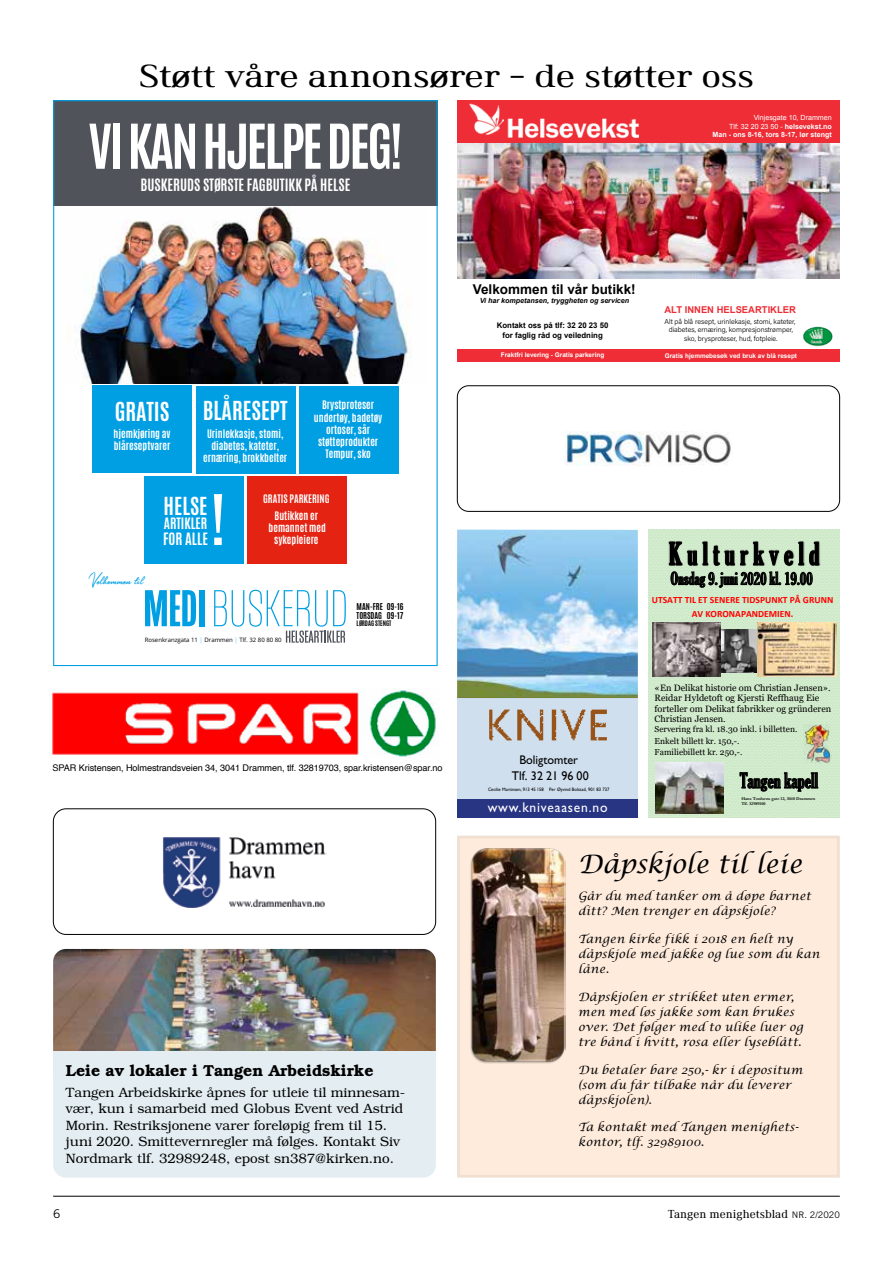
<style>
.page{position:relative;width:893px;height:1263px;background:#fff}
.page>*{position:absolute;margin:0;border:0;box-sizing:border-box;transform-origin:0 0}
.t1{font:700 59.25px "Antonio";color:#fff}
.t2{font:700 52.5px "Antonio";letter-spacing:-.05em;color:#fff}
.t3{font:33.15px "Ethos";letter-spacing:-.015em;color:#000;scale:1.18 1}
.t4{font:extra-condensed 30.15px "Gloucester";color:#000}
.t5{font:italic 25.5px "Lucida Calligraphy";letter-spacing:-.005em;color:#000}
.t6{font:700 21.9px "Antonio";color:#fff}
.t7{font:700 20.85px "Antonio";color:#fff}
.t8{font:extra-condensed 20.25px "Gloucester";color:#000}
.t9{font:extra-condensed 16.8px "Gloucester";color:#000}
.t10{font:600 15.9px "Bookman";color:#000}
.t11{font:700 14.25px "Antonio";color:#fff}
.t12{font:14.1px "Gill Sans";letter-spacing:.06em;color:#fff;scale:.96 1}
.t13{font:300 13.5px/16.5px "Bookman";color:#000}
.t14{font:700 13.5px "Arial";color:#000}
.t15{font:700 13.2px "Antonio";color:#fff}
.t16{font:12.6px/16.2px "Gill Sans";color:#000;text-align:center;scale:.96 1}
.t17{font:12px "Ethos";color:#000}
.t18{font:12px "Trade Gothic";color:#000}
.t19{font:italic 11.55px/15px "Lucida Calligraphy";letter-spacing:.025em;color:#000}
.t20{font:10.95px "Slender";color:#009fe3}
.t21{font:700 9.9px/12px "Antonio";color:#fff;text-align:center}
.t22{font:700 9.6px/13.5px "Calibri";color:#f00;text-align:center}
.t23{font:700 9.45px "Arial";color:#ee2d36}
.t24{font:9.3px/10.5px "Georgia";color:#000}
.t25{font:9.15px "Helvetica";letter-spacing:-.01em;color:#000}
.t26{font:8.55px/11.4px "Georgia";color:#000}
.t27{font:700 7.95px/9.4px "Antonio";color:#000}
.t28{font:700 7.8px/9.4px "Arial";color:#000;text-align:center}
.t29{font:300 7.05px/8.6px "Acumin Pro";color:#000;text-align:center}
.t30{font:700 7.05px/8.6px "Arial";color:#fff;text-align:right}
.t31{font:italic 700 7.05px "Arial";color:#000}
.t32{font:700 6.45px "Arial";color:#fff}
.t33{font:700 6.3px "Antonio";color:#000}
.t34{font:6px "Open Sans";color:#000}
.t35{font:4.8px "Gill Sans";color:#000;scale:.96 1}
.t36{font:700 4.5px/4.9px "Garamond";color:#000}
.s1{font-weight:400}
.s2{color:#5ec6f2}
.s3{font-family:"Trade Gothic";font-size:9px}
</style>
<div class="page">
<img style="left:564px;top:431px;width:167px;height:35px">
<div style="left:457px;top:386px;width:383px;height:126px;border:1px solid #000;border-radius:11px"></div>
<div style="left:53px;top:809px;width:383px;height:126px;border:1px solid #000;border-radius:13px"></div>
<img style="left:163px;top:837px;width:163px;height:70px">
<div style="left:457px;top:692px;width:181px;height:108px;background:#cfdfee"></div>
<div style="left:457px;top:799px;width:181px;height:19px;background:#283583"></div>
<img style="left:489px;top:709px;width:118px;height:32px">
<img style="left:457px;top:530px;width:181px;height:168px">
<img style="left:76px;top:206px;width:336px;height:177px">
<div style="left:53px;top:100px;width:385px;height:106px;background:#50535a"></div>
<svg style="left:145px;top:590px;width:51px;height:36px"></svg>
<div style="left:199px;top:590px;width:5px;height:36px;background:#009fe3"></div>
<svg style="left:214px;top:590px;width:132px;height:53px"></svg>
<div style="left:93px;top:385px;width:99px;height:88px;background:#009fe3"></div>
<div style="left:196px;top:386px;width:99px;height:88px;background:#009fe3"></div>
<div style="left:299px;top:386px;width:99px;height:88px;background:#009fe3"></div>
<div style="left:145px;top:476px;width:99px;height:88px;background:#009fe3"></div>
<div style="left:247px;top:476px;width:99px;height:88px;background:#e42313"></div>
<div style="left:457px;top:100px;width:383px;height:43px;background:#ee2d36"></div>
<img style="left:469px;top:103px;width:170px;height:36px">
<img style="left:457px;top:143px;width:383px;height:136px">
<div style="left:457px;top:350px;width:383px;height:12px;background:#ee2d36"></div>
<img style="left:801px;top:326px;width:39px;height:24px">
<img style="left:52px;top:690px;width:384px;height:67px">
<div style="left:53px;top:1003px;width:383px;height:175px;background:#e4edf2;border-radius:13px"></div>
<img style="left:53px;top:949px;width:383px;height:102px">
<div style="left:459px;top:837px;width:379px;height:339px;background:#feebdc"></div>
<div style="left:457px;top:836px;width:383px;height:342px;border:3px solid #f1e0d1"></div>
<img style="left:470px;top:848px;width:95px;height:216px">
<div style="left:648px;top:530px;width:192px;height:288px;background:linear-gradient(to right,#d1eacc,#d1eacb)"></div>
<img style="left:720px;top:630px;width:37px;height:43px">
<img style="left:655px;top:763px;width:68px;height:51px">
<img style="left:655px;top:535px;width:178px;height:34px">
<img style="left:757px;top:622px;width:79px;height:55px">
<img style="left:652px;top:622px;width:68px;height:55px">
<img style="left:804px;top:725px;width:27px;height:38px">
<hr style="left:53px;top:1196px;width:787px;height:1px;background:#000">
<h3 class="t3" style="left:139px;top:57px;width:523px">Støtt våre annonsører – de støtter oss</h3>
<h2 class="t2" style="left:88px;top:107px;width:316px">VI KAN HJELPE DEG!</h2>
<p class="t11" style="left:140px;top:174px;width:211px">BUSKERUDS STØRSTE FAGBUTIKK PÅ HELSE</p>
<p class="t30" style="left:712px;top:114px;width:121px"><span class="s1">Vinjesgate 10, Drammen<br>Tlf: 32 20 23 50 -</span> helsevekst.no<br>Man - ons 8-16, tors 8-17, lør stengt</p>
<h3 class="t6" style="left:203px;top:394px;width:86px">BLÅRESEPT</h3>
<p class="t21" style="left:203px;top:428px;width:86px">Urinlekkasje, stomi, diabetes, kateter, ernæring, brokkbelter</p>
<p class="t21" style="left:314px;top:399px;width:70px">Brystproteser undertøy, badetøy ortoser, sår støtteprodukter<br>Tempur, sko</p>
<p class="t21" style="left:263px;top:490px;width:68px;line-height:17.5px">GRATIS PARKERING<br>Butikken er</p>
<p class="t21" style="left:269px;top:522px;width:59px">bemannet med sykepleiere</p>
<h3 class="t6" style="left:115px;top:395px;width:56px">GRATIS</h3>
<p class="t21" style="left:114px;top:428px;width:58px;text-align:left">hjemkjøring av blåreseptvarer</p>
<h1 class="t1" style="left:211px;top:475px;width:16px">!</h1>
<h3 class="t7" style="left:164px;top:490px;width:45px">HELSE</h3>
<p class="t15" style="left:164px;top:514px;width:45px">ARTIKLER</p>
<p class="t11" style="left:163px;top:528px;width:47px">FOR ALLE</p>
<p class="t20" style="left:89px;top:575px;width:57px">Velkommen til</p>
<p class="t34" style="left:145px;top:635px;width:138px">Rosenkranzgata 11 <span class="s2">|</span> Drammen <span class="s2">|</span> Tlf. 32 80 80 80</p>
<p class="t27" style="left:357px;top:602px;width:48px">MAN-FRE 09-16<br>TORSDAG 09-17</p>
<p class="t33" style="left:357px;top:619px;width:36px">LØRDAG STENGT</p>
<p class="t25" style="left:53px;top:760px;width:391px">SPAR Kristensen, Holmestrandsveien 34, 3041 Drammen, tlf. 32819703, spar.kristensen@spar.no</p>
<h3 class="t10" style="left:66px;top:1061px;width:309px">Leie av lokaler i Tangen Arbeidskirke</h3>
<p class="t13" style="left:66px;top:1084px;width:341px">Tangen Arbeidskirke åpnes for utleie til minnesam&shy;vær, kun i samarbeid med Globus Event ved Astrid Morin. Restriksjonene varer foreløpig frem til 15. juni 2020. Smittevernregler må følges. Kontakt Siv Nordmark tlf. 32989248, epost sn387@kirken.no.</p>
<p class="t14" style="left:473px;top:281px;width:164px">Velkommen til vår butikk!</p>
<p class="t31" style="left:480px;top:296px;width:151px">Vi har kompetansen, tryggheten og servicen</p>
<p class="t28" style="left:497px;top:321px;width:113px">Kontakt oss på tlf: 32 20 23 50 for faglig råd og veiledning</p>
<p class="t29" style="left:664px;top:317px;width:133px">Alt på blå resept, urinlekasje, stomi, kateter, diabetes, ernæring, kompresjonstrømper, sko, brysproteser, hud, fotpleie.</p>
<p class="t32" style="left:501px;top:351px;width:105px">Fraktfri levering - Gratis parkering</p>
<p class="t32" style="left:665px;top:351px;width:134px">Gratis hjemmebesøk ved bruk av blå resept</p>
<p class="t23" style="left:664px;top:304px;width:133px">ALT INNEN HELSEARTIKLER</p>
<p class="t16" style="left:512px;top:752px;width:81px">Boligtomter<br>Tlf. 32 21 96 00</p>
<p class="t35" style="left:488px;top:787px;width:128px">Cecilie Martinsen, 913 45 158 Per Øyvind Bolstad, 901 83 737</p>
<p class="t12" style="left:488px;top:799px;width:126px">www.kniveaasen.no</p>
<h3 class="t4" style="left:669px;top:537px;width:152px">K u l t u r k v e l d</h3>
<h3 class="t9" style="left:670px;top:569px;width:144px">Onsdag 9. juni 2020 kl. 19.00</h3>
<p class="t22" style="left:652px;top:593px;width:183px">UTSATT TIL ET SENERE TIDSPUNKT PÅ GRUNN<br>AV KORONAPANDEMIEN.</p>
<p class="t24" style="left:655px;top:682px;width:178px">«En Delikat historie om Christian Jensen».<br>Reidar Hyldetoft og Kjersti Reffhaug Eie forteller om Delikat fabrikker og gründeren Christian Jensen.</p>
<p class="t26" style="left:655px;top:724px;width:144px">Servering fra kl. 18.30 inkl. i billetten.<br>Enkelt billett kr. 150,-.<br>Familiebillett kr. 250,-.</p>
<h3 class="t8" style="left:740px;top:769px;width:80px">Tangen kapell</h3>
<p class="t36" style="left:741px;top:796px;width:75px">Hans Tordsens gate 12, 3040 Drammen<br>Tlf. 32989100</p>
<h3 class="t5" style="left:578px;top:848px;width:226px">Dåpskjole til leie</h3>
<p class="t19" style="left:578px;top:889px;width:234px">Går du med tanker om å døpe barnet ditt? Men trenger en dåpskjole?</p>
<p class="t19" style="left:578px;top:932px;width:243px">Tangen kirke fikk i 2018 en helt ny dåpskjole med jakke og lue som du kan låne.</p>
<p class="t19" style="left:578px;top:990px;width:226px">Dåpskjolen er strikket uten ermer, men med løs jakke som kan brukes over. Det følger med to ulike luer og tre bånd i hvitt, rosa eller lyseblått.</p>
<p class="t19" style="left:578px;top:1062px;width:226px">Du betaler bare 250,- kr i depositum (som du får tilbake når du leverer dåpskjolen).</p>
<p class="t19" style="left:578px;top:1120px;width:221px">Ta kontakt med Tangen menighets&shy;kontor, tlf. 32989100.</p>
<p class="t18" style="left:53px;top:1206px;width:9px">6</p>
<p class="t17" style="left:668px;top:1207px;width:174px">Tangen menighetsblad <span class="s3">NR. 2/2020</span></p>
</div>
